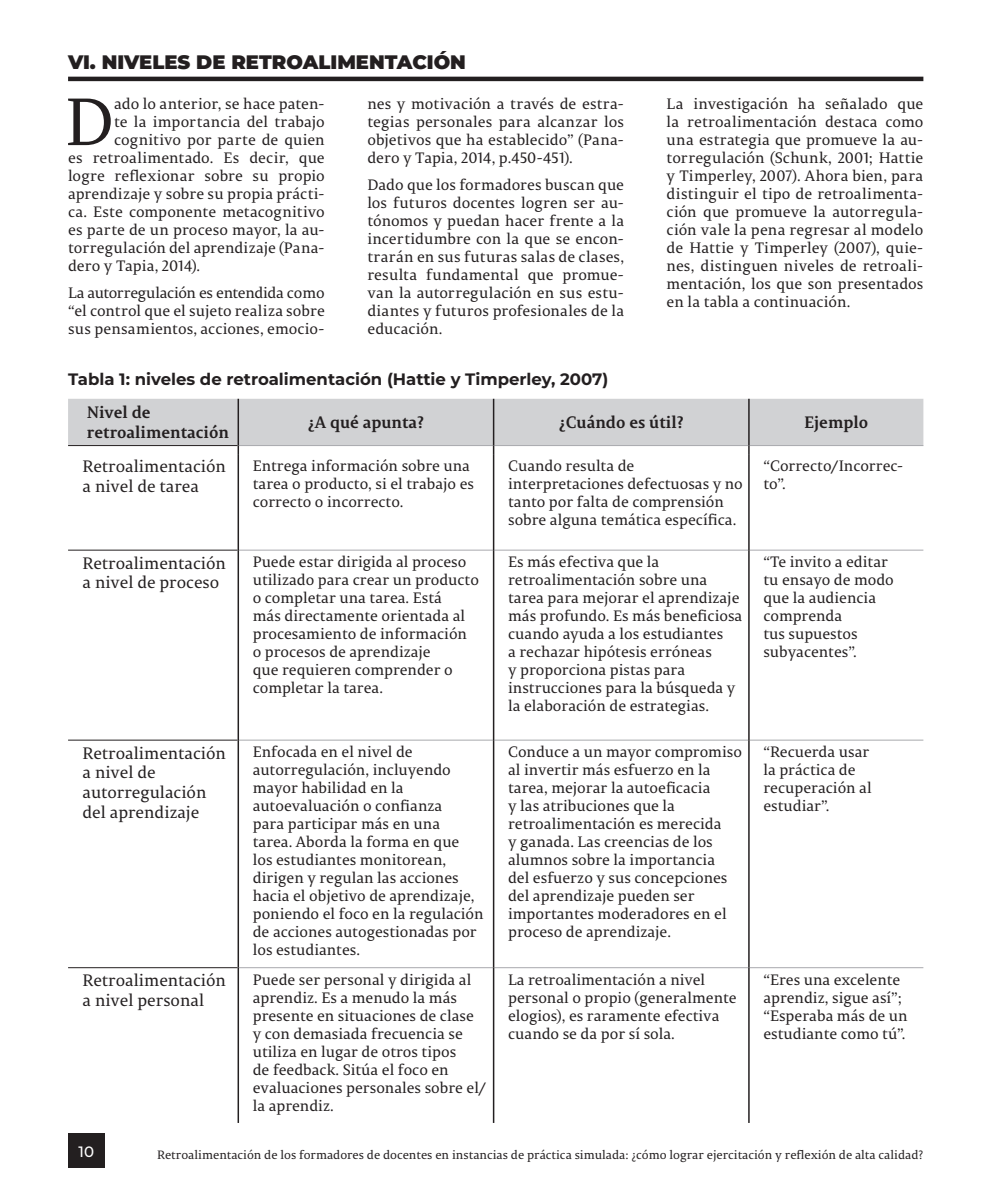
<style>
.page{position:relative;width:1000px;height:1191px;background:#fff}
.page>*{position:absolute;margin:0;border:0;box-sizing:border-box;transform-origin:0 0}
.t1{font:66.45px "Permian Serif Typeface";color:#231f20}
.CAPITULOS{font:100 19.5px "Montserrat";color:#231f20}
.t2{font:16.5px/19.8px "Permian Serif Typeface";color:#231f20}
.t3{font:700 16.5px "Permian Serif Typeface";color:#231f20}
.t4{font:100 16.5px "Montserrat";color:#231f20}
.t5{font:15px/18px "Permian Serif Typeface";color:#231f20}
.t6{font:100 15px "Montserrat";color:#fff}
.t7{font:12px "Permian Serif Typeface";color:#231f20}
</style>
<div class="page">
<div style="left:68px;top:1133px;width:37px;height:34px;background:#231f20"></div>
<svg style="left:68px;top:549px;width:169px;height:420px"></svg>
<hr style="left:239px;top:550px;width:253px;height:1px;background:#a8a9ad">
<hr style="left:494px;top:550px;width:254px;height:1px;background:#a8a9ad">
<hr style="left:749px;top:550px;width:174px;height:1px;background:#a8a9ad">
<hr style="left:239px;top:739px;width:253px;height:1px;background:#a8a9ad">
<hr style="left:494px;top:739px;width:254px;height:1px;background:#a8a9ad">
<hr style="left:749px;top:739px;width:174px;height:1px;background:#a8a9ad">
<hr style="left:239px;top:967px;width:253px;height:1px;background:#a8a9ad">
<hr style="left:494px;top:967px;width:254px;height:1px;background:#a8a9ad">
<hr style="left:749px;top:967px;width:174px;height:1px;background:#a8a9ad">
<hr style="left:68px;top:550px;width:169px;height:1px;background:#231f20">
<hr style="left:68px;top:967px;width:169px;height:1px;background:#231f20">
<hr style="left:68px;top:740px;width:169px;height:1px;background:#231f20">
<svg style="left:68px;top:399px;width:855px;height:55px;background:#d5d6d7"></svg>
<hr style="left:237px;top:454px;width:2px;height:96px;background:#231f20">
<hr style="left:492px;top:454px;width:2px;height:96px;background:#231f20">
<hr style="left:748px;top:454px;width:1px;height:96px;background:#231f20">
<hr style="left:237px;top:550px;width:2px;height:190px;background:#231f20">
<hr style="left:492px;top:550px;width:2px;height:190px;background:#231f20">
<hr style="left:748px;top:550px;width:1px;height:190px;background:#231f20">
<hr style="left:237px;top:740px;width:2px;height:227px;background:#231f20">
<hr style="left:492px;top:740px;width:2px;height:227px;background:#231f20">
<hr style="left:748px;top:740px;width:1px;height:227px;background:#231f20">
<hr style="left:237px;top:967px;width:2px;height:156px;background:#231f20">
<hr style="left:492px;top:967px;width:2px;height:156px;background:#231f20">
<hr style="left:748px;top:967px;width:1px;height:156px;background:#231f20">
<hr style="left:68px;top:77px;width:855px;height:4px;background:#231f20">
<p class="CAPITULOS" style="left:68px;top:49px;width:399px">VI. NIVELES DE RETROALIMENTACIÓN</p>
<p class="t1" style="left:65px;top:70px;width:51px">D</p>
<p class="t5" style="left:114px;top:94px;width:212px">ado lo anterior, se hace paten-</p>
<p class="t5" style="left:367px;top:94px;width:258px;text-align:justify">nes y motivación a través de estra&shy;tegias personales para alcanzar los objetivos que ha establecido” (Pana&shy;dero y Tapia, 2014, p.450-451).</p>
<p class="t5" style="left:367px;top:174px;width:258px;text-align:justify">Dado que los formadores buscan que los futuros docentes logren ser au&shy;tónomos y puedan hacer frente a la incertidumbre con la que se encon&shy;trarán en sus futuras salas de clases, resulta fundamental que promue&shy;van la autorregulación en sus estu&shy;diantes y futuros profesionales de la educación.</p>
<p class="t5" style="left:114px;top:112px;width:212px">te la importancia del trabajo</p>
<p class="t5" style="left:114px;top:130px;width:212px">cognitivo por parte de quien</p>
<p class="t5" style="left:68px;top:148px;width:258px">es retroalimentado. Es decir, que</p>
<p class="t5" style="left:68px;top:166px;width:258px">logre reflexionar sobre su propio</p>
<p class="t5" style="left:68px;top:184px;width:258px">aprendizaje y sobre su propia prácti-</p>
<p class="t5" style="left:68px;top:202px;width:258px">ca. Este componente metacognitivo</p>
<p class="t5" style="left:68px;top:220px;width:258px">es parte de un proceso mayor, la au-</p>
<p class="t5" style="left:68px;top:238px;width:258px">torregulación del aprendizaje (Pana-</p>
<p class="t5" style="left:68px;top:256px;width:133px">dero y Tapia, 2014).</p>
<p class="t5" style="left:68px;top:282px;width:258px;text-align:justify">La autorregulación es entendida como “el control que el sujeto realiza sobre sus pensamientos, acciones, emocio-</p>
<p class="t5" style="left:666px;top:94px;width:258px;text-align:justify">La investigación ha señalado que la retroalimentación destaca como una estrategia que promueve la au&shy;torregulación (Schunk, 2001; Hattie y Timperley, 2007). Ahora bien, para distinguir el tipo de retroalimenta&shy;ción que promueve la autorregula&shy;ción vale la pena regresar al modelo de Hattie y Timperley (2007), quie&shy;nes, distinguen niveles de retroali&shy;mentación, los que son presentados en la tabla a continuación.</p>
<p class="t4" style="left:68px;top:368px;width:541px">Tabla 1: niveles de retroalimentación (Hattie y Timperley, 2007)</p>
<p class="t3" style="left:87px;top:399px;width:65px">Nivel de</p>
<p class="t3" style="left:87px;top:418px;width:144px">retroalimentación</p>
<p class="t3" style="left:308px;top:409px;width:118px">¿A qué apunta?</p>
<p class="t3" style="left:558px;top:409px;width:126px">¿Cuándo es útil?</p>
<p class="t3" style="left:804px;top:409px;width:65px">Ejemplo</p>
<p class="t2" style="left:83px;top:456px;width:145px">Retroalimentación a nivel de tarea</p>
<p class="t5" style="left:253px;top:456px;width:223px">Entrega información sobre una tarea o producto, si el trabajo es correcto o incorrecto.</p>
<p class="t5" style="left:508px;top:456px;width:236px">Cuando resulta de interpretaciones defectuosas y no tanto por falta de comprensión sobre alguna temática específica.</p>
<p class="t5" style="left:763px;top:456px;width:141px">“Correcto/Incorrec&shy;to”.</p>
<p class="t2" style="left:83px;top:552px;width:145px">Retroalimentación a nivel de proceso</p>
<p class="t5" style="left:253px;top:552px;width:228px">Puede estar dirigida al proceso utilizado para crear un producto o completar una tarea. Está<br>más directamente orientada al procesamiento de información o procesos de aprendizaje<br>que requieren comprender o completar la tarea.</p>
<p class="t5" style="left:508px;top:552px;width:236px">Es más efectiva que la retroalimentación sobre una tarea para mejorar el aprendizaje más profundo. Es más beneficiosa cuando ayuda a los estudiantes<br>a rechazar hipótesis erróneas<br>y proporciona pistas para instrucciones para la búsqueda y la elaboración de estrategias.</p>
<p class="t5" style="left:763px;top:552px;width:132px">“Te invito a editar tu ensayo de modo que la audiencia comprenda<br>tus supuestos subyacentes”.</p>
<p class="t2" style="left:83px;top:742px;width:145px">Retroalimentación a nivel de autorregulación del aprendizaje</p>
<p class="t5" style="left:253px;top:742px;width:232px">Enfocada en el nivel de autorregulación, incluyendo mayor habilidad en la autoevaluación o confianza<br>para participar más en una<br>tarea. Aborda la forma en que<br>los estudiantes monitorean, dirigen y regulan las acciones hacia el objetivo de aprendizaje, poniendo el foco en la regulación de acciones autogestionadas por los estudiantes.</p>
<p class="t5" style="left:508px;top:742px;width:235px">Conduce a un mayor compromiso al invertir más esfuerzo en la tarea, mejorar la autoeficacia<br>y las atribuciones que la retroalimentación es merecida<br>y ganada. Las creencias de los alumnos sobre la importancia<br>del esfuerzo y sus concepciones del aprendizaje pueden ser importantes moderadores en el proceso de aprendizaje.</p>
<p class="t5" style="left:763px;top:742px;width:110px">“Recuerda usar la práctica de recuperación al estudiar”.</p>
<p class="t2" style="left:83px;top:969px;width:145px">Retroalimentación a nivel personal</p>
<p class="t5" style="left:253px;top:969px;width:235px">Puede ser personal y dirigida al aprendiz. Es a menudo la más presente en situaciones de clase y con demasiada frecuencia se utiliza en lugar de otros tipos<br>de feedback. Sitúa el foco en evaluaciones personales sobre el/ la aprendiz.</p>
<p class="t5" style="left:508px;top:969px;width:230px">La retroalimentación a nivel personal o propio (generalmente elogios), es raramente efectiva cuando se da por sí sola.</p>
<p class="t5" style="left:763px;top:969px;width:146px">“Eres una excelente aprendiz, sigue así”; “Esperaba más de un estudiante como tú”.</p>
<p class="t6" style="left:79px;top:1141px;width:17px">10</p>
<p class="t7" style="left:157px;top:1145px;width:767px">Retroalimentación de los formadores de docentes en instancias de práctica simulada: ¿cómo lograr ejercitación y reflexión de alta calidad?</p>
</div>
